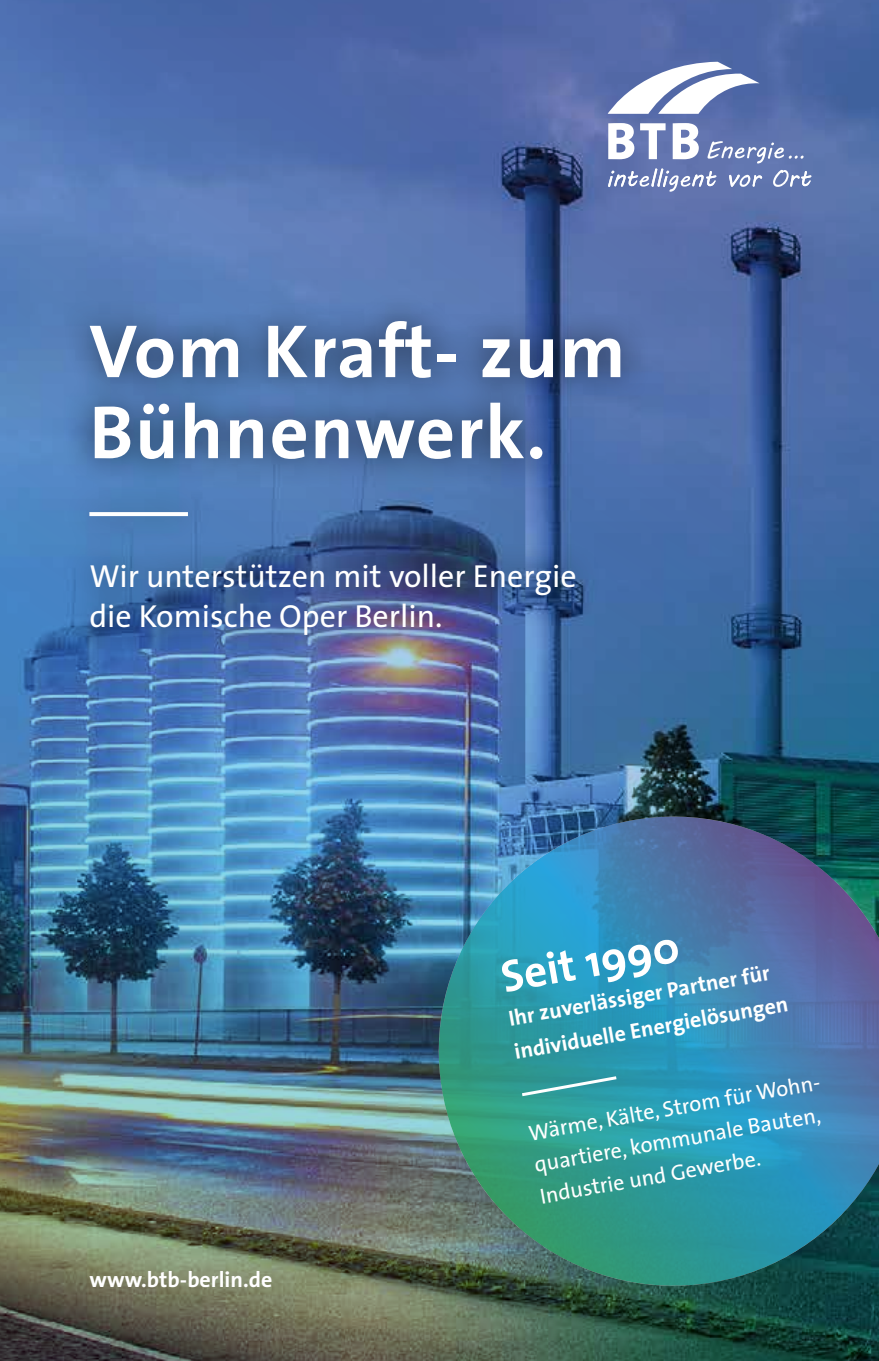
<style>
.page{position:relative;width:879px;height:1361px;background:#fff}
.page>*{position:absolute;margin:0;border:0;box-sizing:border-box;transform-origin:0 0}
.t1{font:700 76px/81px "The Sans";letter-spacing:.02em;color:#fff}
.t2{font:700 45px "The Sans";color:#fff}
.t3{font:32px/40px "The Sans";color:#fff}
.t4{font:22px/32px "The Sans";color:#fff}
.t5{font:700 22px/34px "The Sans";color:#fff}
</style>
<div class="page">
<img style="left:0;top:0;width:879px;height:1361px">
<svg style="left:608px;top:123px;width:203px;height:69px"></svg>
<svg style="left:608px;top:62px;width:151px;height:52px"></svg>
<div style="left:62px;top:292px;width:588px;height:369px;background:#000;opacity:.6"></div>
<svg style="left:89px;top:512px;width:99px;height:4px"></svg>
<img style="left:420px;top:797px;width:459px;height:19px">
<img style="left:410px;top:816px;width:469px;height:498px">
<svg style="left:519px;top:1074px;width:101px;height:24px;background:#44a3a7"></svg>
<h1 class="t1" style="left:89px;top:309px;width:538px">Vom Kraft- zum<br>Bühnenwerk.</h1>
<h3 class="t3" style="left:89px;top:555px;width:489px">Wir unterstützen mit voller Energie die Komische Oper Berlin.</h3>
<h2 class="t2" style="left:495px;top:940px;width:182px;rotate:-10deg">Seit 1990</h2>
<p class="t5" style="left:506px;top:1001px;width:279px;rotate:-10deg">Ihr zuverlässiger Partner für individuelle Energielösungen</p>
<p class="t5" style="left:89px;top:1262px;width:184px">www.btb-berlin.de</p>
<p class="t4" style="left:526px;top:1117px;width:301px;rotate:-10deg">Wärme, Kälte, Strom für Wohn&shy;quartiere, kommunale Bauten,<br>Industrie und Gewerbe.</p>
</div>
